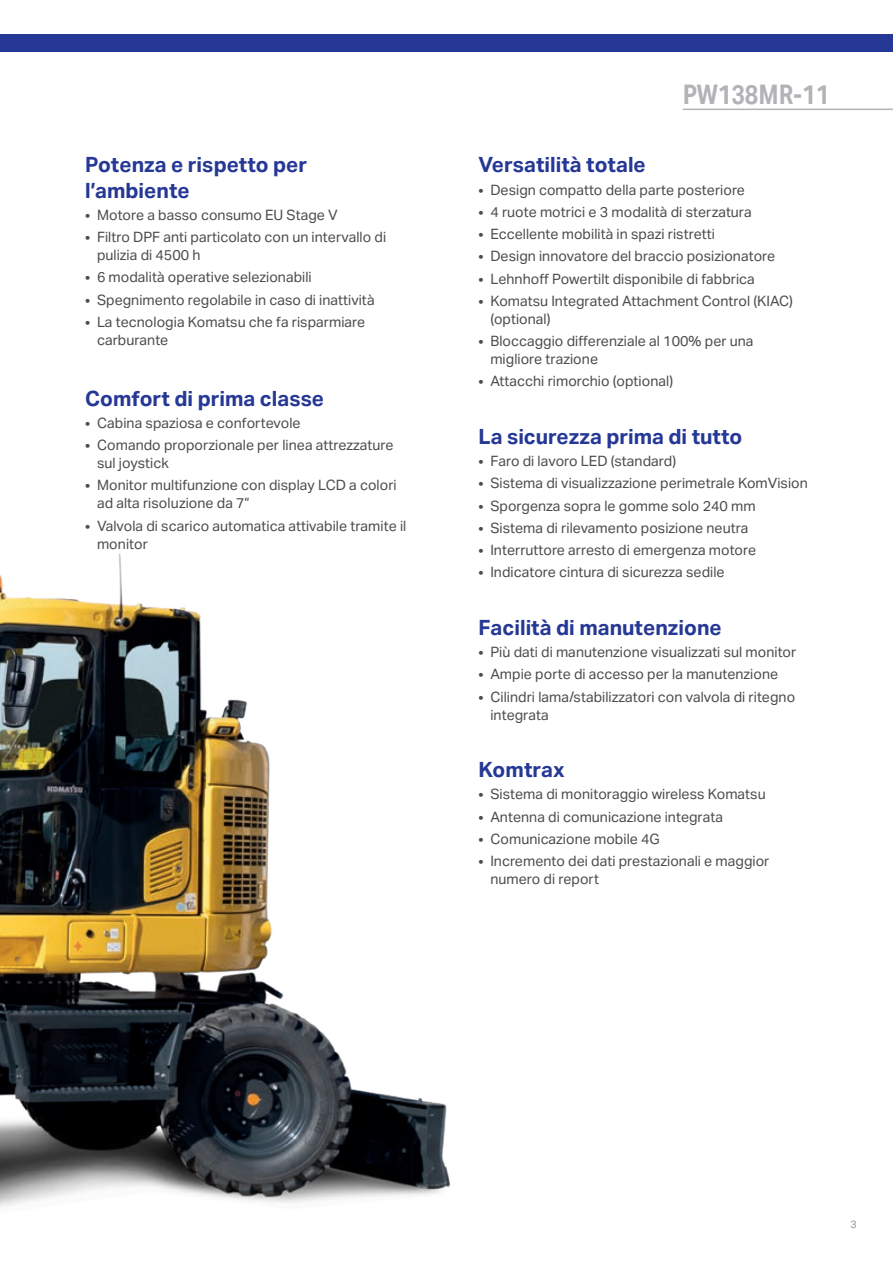
<style>
.page{position:relative;width:893px;height:1263px;background:#fff}
.page>*{position:absolute;margin:0;border:0;box-sizing:border-box;transform-origin:0 0}
.t1{font:700 27px "Aktiv Grotesk Cd";color:#b2b3b7}
.t2{font:700 21px/25.2px "Aktiv Grotesk";color:#263895}
.t3{font:14.25px/18px "Aktiv Grotesk";color:#4b4c4d}
.t4{font:10.5px "Aktiv Grotesk";color:#939598}
</style>
<div class="page">
<img style="left:0;top:553px;width:451px;height:654px">
<hr style="left:683px;top:109px;width:210px;height:1px;background:#b2b3b7">
<div style="left:0;top:34px;width:893px;height:17px;background:#263895"></div>
<h2 class="t2" style="left:85px;top:152px;width:224px">Potenza e rispetto per l’ambiente</h2>
<p class="t3" style="left:85px;top:206px;width:254px">• Motore a basso consumo EU Stage V</p>
<p class="t3" style="left:97px;top:228px;width:291px;text-indent:-12px">• Filtro DPF anti particolato con un intervallo di pulizia di 4500 h</p>
<p class="t3" style="left:85px;top:268px;width:228px">• 6 modalità operative selezionabili</p>
<p class="t3" style="left:85px;top:291px;width:291px">• Spegnimento regolabile in caso di inattività</p>
<p class="t3" style="left:97px;top:313px;width:270px;text-indent:-12px">• La tecnologia Komatsu che fa risparmiare carburante</p>
<h2 class="t2" style="left:85px;top:386px;width:241px">Comfort di prima classe</h2>
<p class="t3" style="left:85px;top:414px;width:217px">• Cabina spaziosa e confortevole</p>
<p class="t3" style="left:97px;top:436px;width:298px;text-indent:-12px">• Comando proporzionale per linea attrezzature sul joystick</p>
<p class="t3" style="left:97px;top:476px;width:301px;text-indent:-12px">• Monitor multifunzione con display LCD a colori ad alta risoluzione da 7”</p>
<p class="t3" style="left:97px;top:517px;width:311px;text-indent:-12px">• Valvola di scarico automatica attivabile tramite il monitor</p>
<h1 class="t1" style="left:683px;top:79px;width:148px">PW138MR-11</h1>
<h2 class="t2" style="left:478px;top:152px;width:169px">Versatilità totale</h2>
<p class="t3" style="left:478px;top:181px;width:268px">• Design compatto della parte posteriore</p>
<p class="t3" style="left:478px;top:203px;width:275px">• 4 ruote motrici e 3 modalità di sterzatura</p>
<p class="t3" style="left:478px;top:225px;width:238px">• Eccellente mobilità in spazi ristretti</p>
<p class="t3" style="left:478px;top:247px;width:298px">• Design innovatore del braccio posizionatore</p>
<p class="t3" style="left:478px;top:270px;width:278px">• Lehnhoff Powertilt disponibile di fabbrica</p>
<p class="t3" style="left:490px;top:292px;width:304px;text-indent:-12px">• Komatsu Integrated Attachment Control (KIAC) (optional)</p>
<p class="t3" style="left:490px;top:332px;width:265px;text-indent:-12px">• Bloccaggio differenziale al 100% per una migliore trazione</p>
<p class="t3" style="left:478px;top:372px;width:196px">• Attacchi rimorchio (optional)</p>
<h2 class="t2" style="left:478px;top:424px;width:265px">La sicurezza prima di tutto</h2>
<p class="t3" style="left:478px;top:452px;width:199px">• Faro di lavoro LED (standard)</p>
<p class="t3" style="left:478px;top:474px;width:331px">• Sistema di visualizzazione perimetrale KomVision</p>
<p class="t3" style="left:478px;top:497px;width:279px">• Sporgenza sopra le gomme solo 240 mm</p>
<p class="t3" style="left:478px;top:519px;width:272px">• Sistema di rilevamento posizione neutra</p>
<p class="t3" style="left:478px;top:541px;width:279px">• Interruttore arresto di emergenza motore</p>
<p class="t3" style="left:478px;top:563px;width:248px">• Indicatore cintura di sicurezza sedile</p>
<h2 class="t2" style="left:478px;top:615px;width:245px">Facilità di manutenzione</h2>
<p class="t3" style="left:478px;top:643px;width:319px">• Più dati di manutenzione visualizzati sul monitor</p>
<p class="t3" style="left:478px;top:665px;width:301px">• Ampie porte di accesso per la manutenzione</p>
<p class="t3" style="left:490px;top:688px;width:306px;text-indent:-12px">• Cilindri lama/stabilizzatori con valvola di ritegno integrata</p>
<h2 class="t2" style="left:478px;top:757px;width:88px">Komtrax</h2>
<p class="t3" style="left:478px;top:785px;width:289px">• Sistema di monitoraggio wireless Komatsu</p>
<p class="t3" style="left:478px;top:808px;width:246px">• Antenna di comunicazione integrata</p>
<p class="t3" style="left:478px;top:830px;width:183px">• Comunicazione mobile 4G</p>
<p class="t3" style="left:490px;top:852px;width:281px;text-indent:-12px">• Incremento dei dati prestazionali e maggior numero di report</p>
<p class="t4" style="left:850px;top:1218px;width:8px">3</p>
</div>
